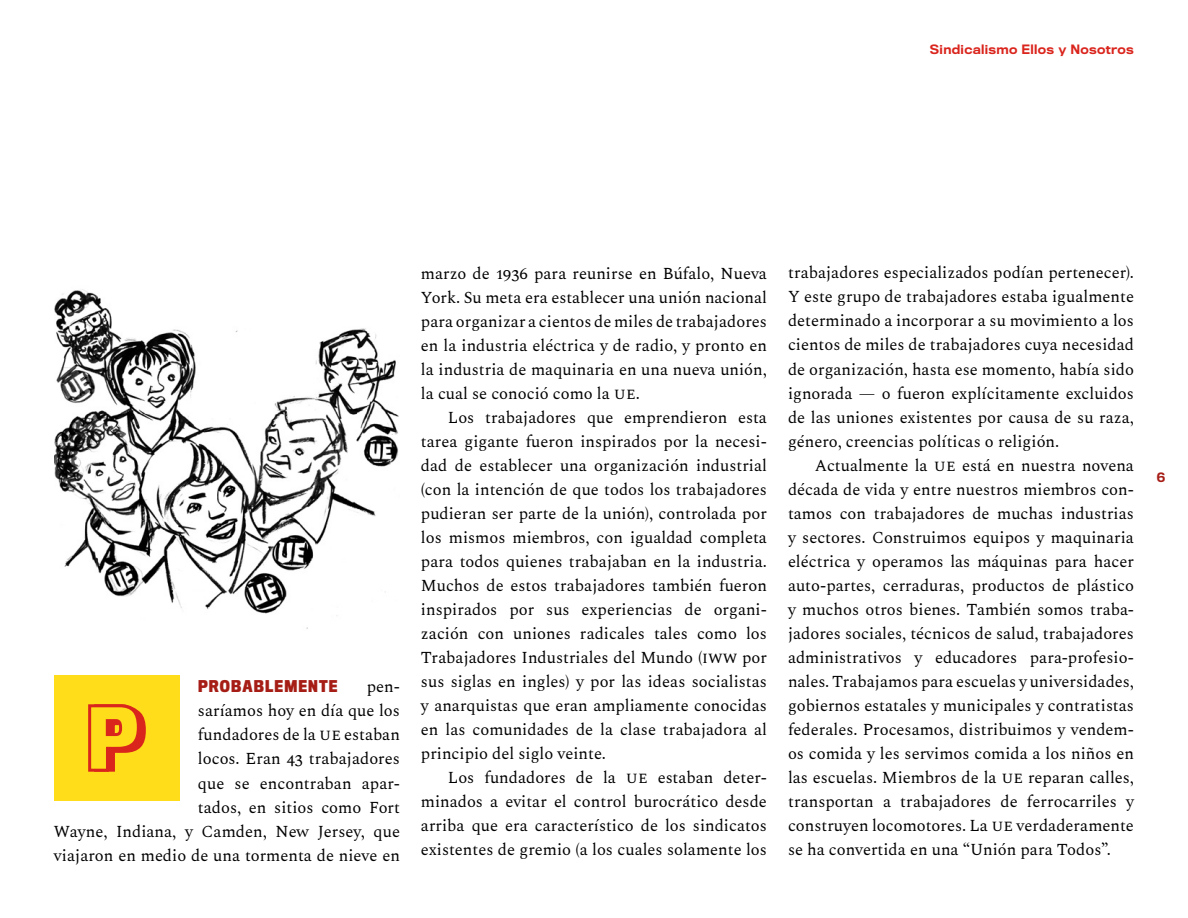
<style>
.page{position:relative;width:1188px;height:918px;background:#fff}
.page>*{position:absolute;margin:0;border:0;box-sizing:border-box;transform-origin:0 0}
.t1{font:16.5px/24px "Spectral";color:#000;text-align:justify}
.t2{font:700 15px "Titling Gothic FB Cond";letter-spacing:.075em;color:#a61d16}
.t3{font:500 12px "Titling Gothic FB Normal";letter-spacing:.025em;color:#da251d}
.t4{font:500 12px "Titling Gothic FB Normal";color:#a61d16}
</style>
<div class="page">
<img style="left:54px;top:289px;width:345px;height:340px">
<div style="left:54px;top:675px;width:126px;height:126px;background:#ffdd1a"></div>
<svg style="left:88px;top:704px;width:58px;height:68px"></svg>
<p class="t3" style="left:930px;top:42px;width:206px">Sindicalismo Ellos y Nosotros</p>
<p class="t2" style="left:198px;top:678px;width:141px">PROBABLEMENTE</p>
<p class="t1" style="left:54px;top:674px;width:348px;text-align:right">pen-<br>saríamos hoy en día que los<br>fundadores de la ue estaban<br>locos. Eran 43 trabajadores<br>que se encontraban apar-<br>tados, en sitios como Fort<br>Wayne, Indiana, y Camden, New Jersey, que viajaron en medio de una tormenta de nieve en</p>
<p class="t1" style="left:421px;top:260px;width:348px">marzo de 1936 para reunirse en Búfalo, Nueva York. Su meta era establecer una unión nacional para organizar a cientos de miles de trabajadores en la industria eléctrica y de radio, y pronto en la industria de maquinaria en una nueva unión, la cual se conoció como la ue.</p>
<p class="t1" style="left:421px;top:404px;width:348px;text-indent:27px">Los trabajadores que emprendieron esta tarea gigante fueron inspirados por la necesi&shy;dad de establecer una organización industrial (con la intención de que todos los trabajadores pudieran ser parte de la unión), controlada por los mismos miembros, con igualdad completa para todos quienes trabajaban en la industria.<br>Muchos de estos trabajadores también fueron inspirados por sus experiencias de organi&shy;zación con uniones radicales tales como los Trabajadores Industriales del Mundo (iww por sus siglas en ingles) y por las ideas socialistas y anarquistas que eran ampliamente conocidas en las comunidades de la clase trabajadora al principio del siglo veinte.</p>
<p class="t1" style="left:421px;top:764px;width:348px;text-indent:27px">Los fundadores de la ue estaban deter&shy;minados a evitar el control burocrático desde arriba que era característico de los sindicatos existentes de gremio (a los cuales solamente los</p>
<p class="t1" style="left:788px;top:260px;width:348px">trabajadores especializados podían pertenecer).<br>Y este grupo de trabajadores estaba igualmente determinado a incorporar a su movimiento a los cientos de miles de trabajadores cuya necesidad de organización, hasta ese momento, había sido ignorada — o fueron explícitamente excluidos de las uniones existentes por causa de su raza, género, creencias políticas o religión.</p>
<p class="t1" style="left:788px;top:452px;width:348px;text-indent:27px">Actualmente la ue está en nuestra novena década de vida y entre nuestros miembros con&shy;tamos con trabajadores de muchas industrias y sectores. Construimos equipos y maquinaria eléctrica y operamos las máquinas para hacer auto-partes, cerraduras, productos de plástico y muchos otros bienes. También somos traba&shy;jadores sociales, técnicos de salud, trabajadores administrativos y educadores para-profesio&shy;nales. Trabajamos para escuelas y universidades, gobiernos estatales y municipales y contratistas federales. Procesamos, distribuimos y vendem&shy;os comida y les servimos comida a los niños en las escuelas. Miembros de la ue reparan calles, transportan a trabajadores de ferrocarriles y construyen locomotores. La ue verdaderamente se ha convertida en una “Unión para Todos”.</p>
<p class="t4" style="left:1157px;top:470px;width:10px">6</p>
</div>
